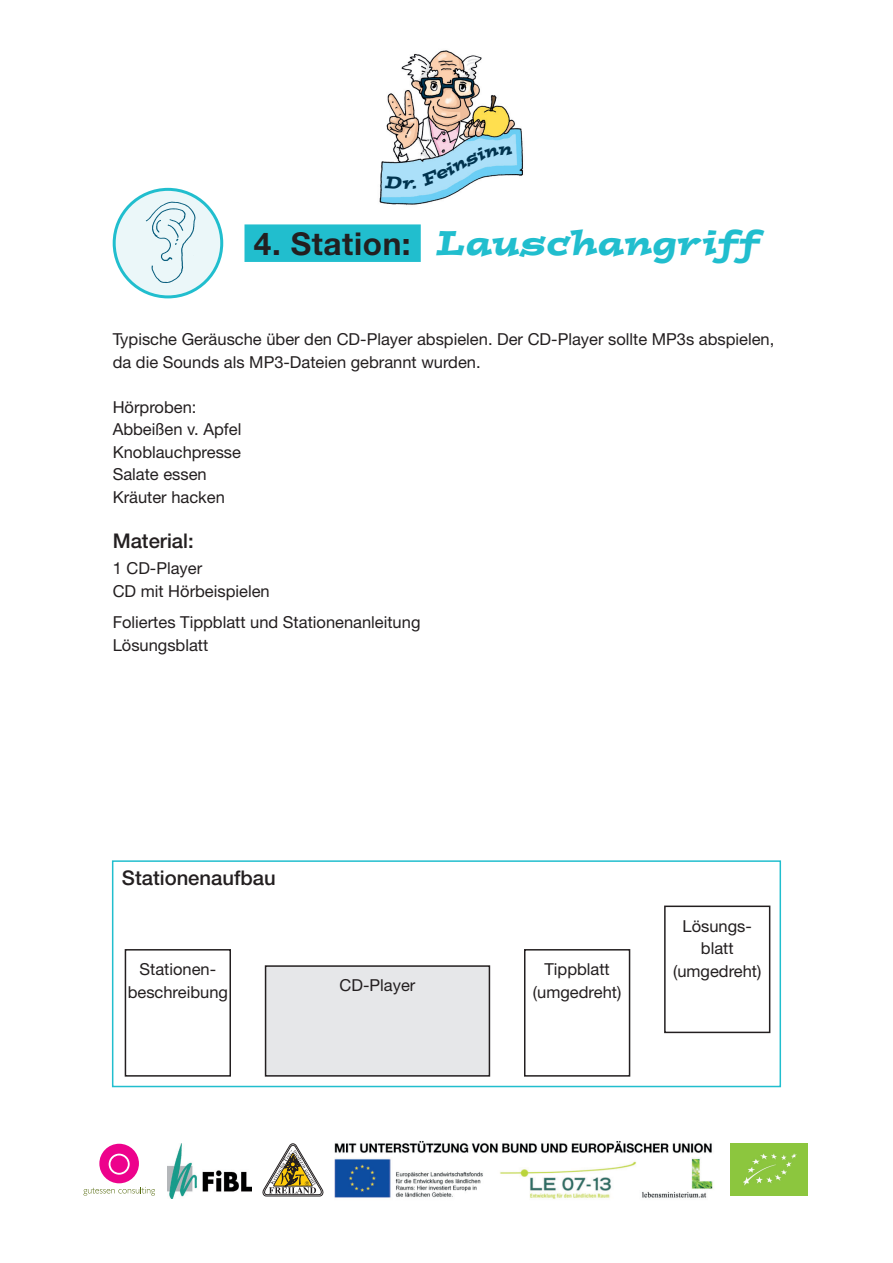
<style>
.page{position:relative;width:893px;height:1263px;background:#fff}
.page>*{position:absolute;margin:0;border:0;box-sizing:border-box;transform-origin:0 0}
.t1{font:italic 34.5px "Postino";letter-spacing:.02em;color:#21bece}
.t2{font:500 20.25px "Helvetica Neue LT Std";color:#231f20}
.t3{font:16.5px/22.5px "Helvetica Neue LT Std";color:#231f20}
.s1{font-family:"Helvetica Neue LT Std";font-weight:700;font-style:normal;font-size:31.5px;color:#231f20}
</style>
<div class="page">
<img style="left:379px;top:50px;width:144px;height:155px">
<img style="left:319px;top:1141px;width:394px;height:59px">
<svg style="left:83px;top:1144px;width:72px;height:51px"></svg>
<img style="left:730px;top:1144px;width:78px;height:51px">
<img style="left:167px;top:1144px;width:84px;height:54px">
<svg style="left:263px;top:1144px;width:60px;height:52px"></svg>
<div style="left:244px;top:224px;width:177px;height:38px;background:#21bece"></div>
<div style="left:112px;top:860px;width:669px;height:227px;border:2px solid #21bece"></div>
<div style="left:125px;top:949px;width:106px;height:127px;border:2px solid #231f20"></div>
<div style="left:524px;top:949px;width:106px;height:127px;border:2px solid #231f20"></div>
<div style="left:266px;top:966px;width:223px;height:110px;background:#e6e7e9"></div>
<div style="left:265px;top:965px;width:225px;height:111px;border:2px solid #231f20"></div>
<div style="left:664px;top:905px;width:106px;height:128px;border:2px solid #231f20"></div>
<img style="left:114px;top:189px;width:108px;height:108px;border-radius:54px">
<div style="left:113px;top:188px;width:110px;height:110px;border:3px solid #21bece;border-radius:50%"></div>
<svg style="left:385px;top:146px;width:127px;height:43px"></svg>
<h1 class="t1" style="left:254px;top:220px;width:507px"><span class="s1">4. Station:</span> Lauschangriff</h1>
<p class="t3" style="left:113px;top:328px;width:663px">Typische Geräusche über den CD-Player abspielen. Der CD-Player sollte MP3s abspielen, da die Sounds als MP3-Dateien gebrannt wurden.</p>
<p class="t3" style="left:113px;top:395px;width:130px">Hörproben:<br>Abbeißen v. Apfel<br>Knoblauchpresse<br>Salate essen<br>Kräuter hacken</p>
<p class="t2" style="left:113px;top:528px;width:83px">Material:</p>
<p class="t3" style="left:113px;top:557px;width:159px">1 CD-Player<br>CD mit Hörbeispielen</p>
<p class="t3" style="left:113px;top:611px;width:309px">Foliertes Tippblatt und Stationenanleitung<br>Lösungsblatt</p>
<p class="t2" style="left:122px;top:865px;width:155px">Stationenaufbau</p>
<p class="t3" style="left:128px;top:958px;width:102px;text-align:center">Stationen&shy;beschreibung</p>
<p class="t3" style="left:533px;top:958px;width:90px;text-align:center">Tippblatt (umgedreht)</p>
<p class="t3" style="left:340px;top:974px;width:77px">CD-Player</p>
<p class="t3" style="left:673px;top:914px;width:90px;text-align:center">Lösungs&shy;blatt (umgedreht)</p>
</div>
